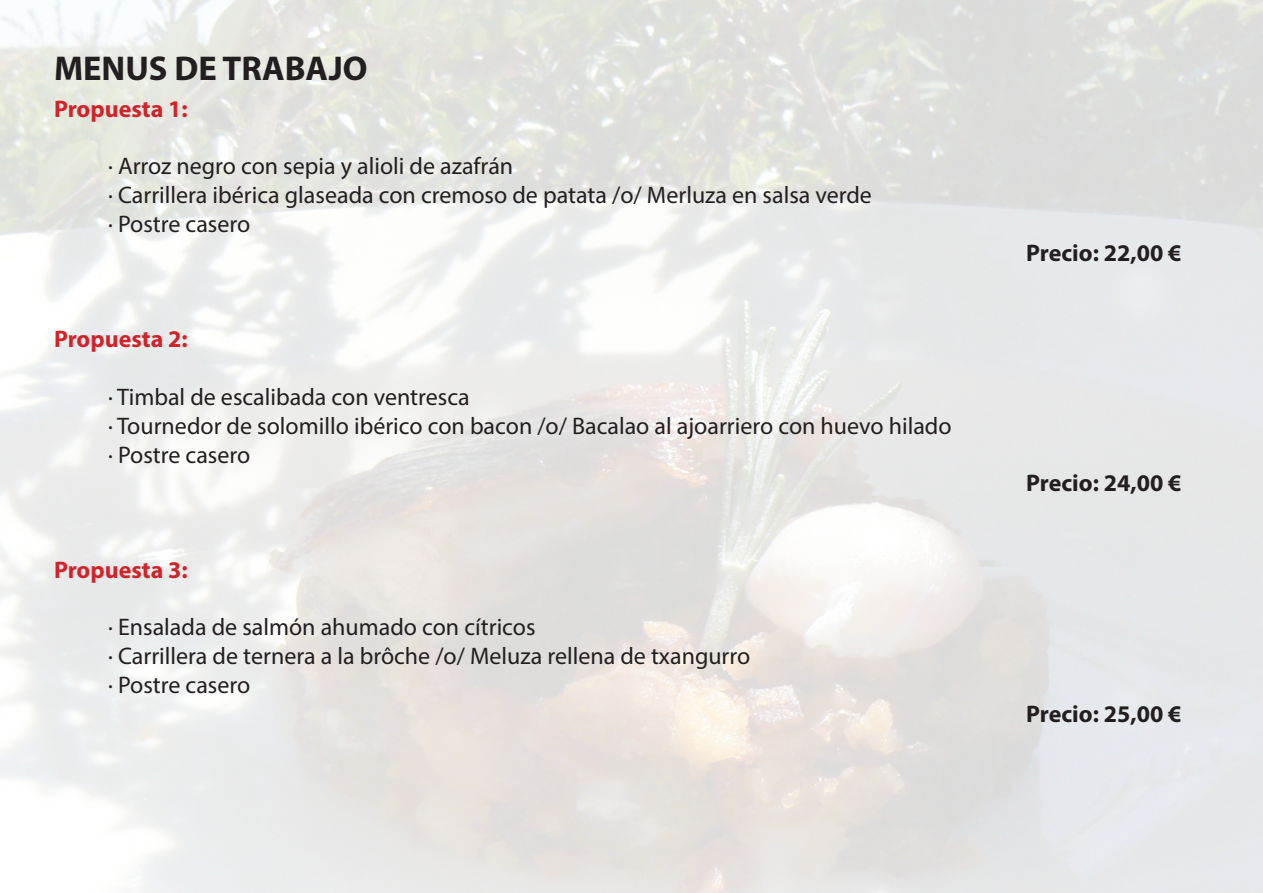
<style>
.page{position:relative;width:1263px;height:893px;background:#fff}
.page>*{position:absolute;margin:0;border:0;box-sizing:border-box;transform-origin:0 0}
.t1{font:700 34.5px "Myriad Pro";color:#231f20}
.t2{font:24px "Myriad Pro";color:#231f20}
.t3{font:700 24px "Myriad Pro";color:#231f20}
.t4{font:700 24px "Myriad Pro";color:#d1232a}
</style>
<div class="page">
<p class="t1" style="left:54px;top:46px;width:315px">MENUS DE TRABAJO</p>
<p class="t4" style="left:54px;top:93px;width:135px">Propuesta 1:</p>
<p class="t2" style="left:108px;top:152px;width:407px">· Arroz negro con sepia y alioli de azafrán</p>
<p class="t2" style="left:108px;top:180px;width:765px">· Carrillera ibérica glaseada con cremoso de patata /o/ Merluza en salsa verde</p>
<p class="t2" style="left:108px;top:209px;width:144px">· Postre casero</p>
<p class="t4" style="left:54px;top:324px;width:135px">Propuesta 2:</p>
<p class="t2" style="left:108px;top:382px;width:363px">· Timbal de escalibada con ventresca</p>
<p class="t2" style="left:108px;top:411px;width:845px">· Tournedor de solomillo ibérico con bacon /o/ Bacalao al ajoarriero con huevo hilado</p>
<p class="t2" style="left:108px;top:440px;width:144px">· Postre casero</p>
<p class="t4" style="left:54px;top:554px;width:135px">Propuesta 3:</p>
<p class="t2" style="left:108px;top:612px;width:429px">· Ensalada de salmón ahumado con cítricos</p>
<p class="t2" style="left:108px;top:641px;width:644px">· Carrillera de ternera a la brôche /o/ Meluza rellena de txangurro</p>
<p class="t2" style="left:108px;top:670px;width:144px">· Postre casero</p>
<p class="t3" style="left:1026px;top:237px;width:157px">Precio: 22,00 €</p>
<p class="t3" style="left:1026px;top:468px;width:157px">Precio: 24,00 €</p>
<p class="t3" style="left:1026px;top:698px;width:157px">Precio: 25,00 €</p>
</div>
